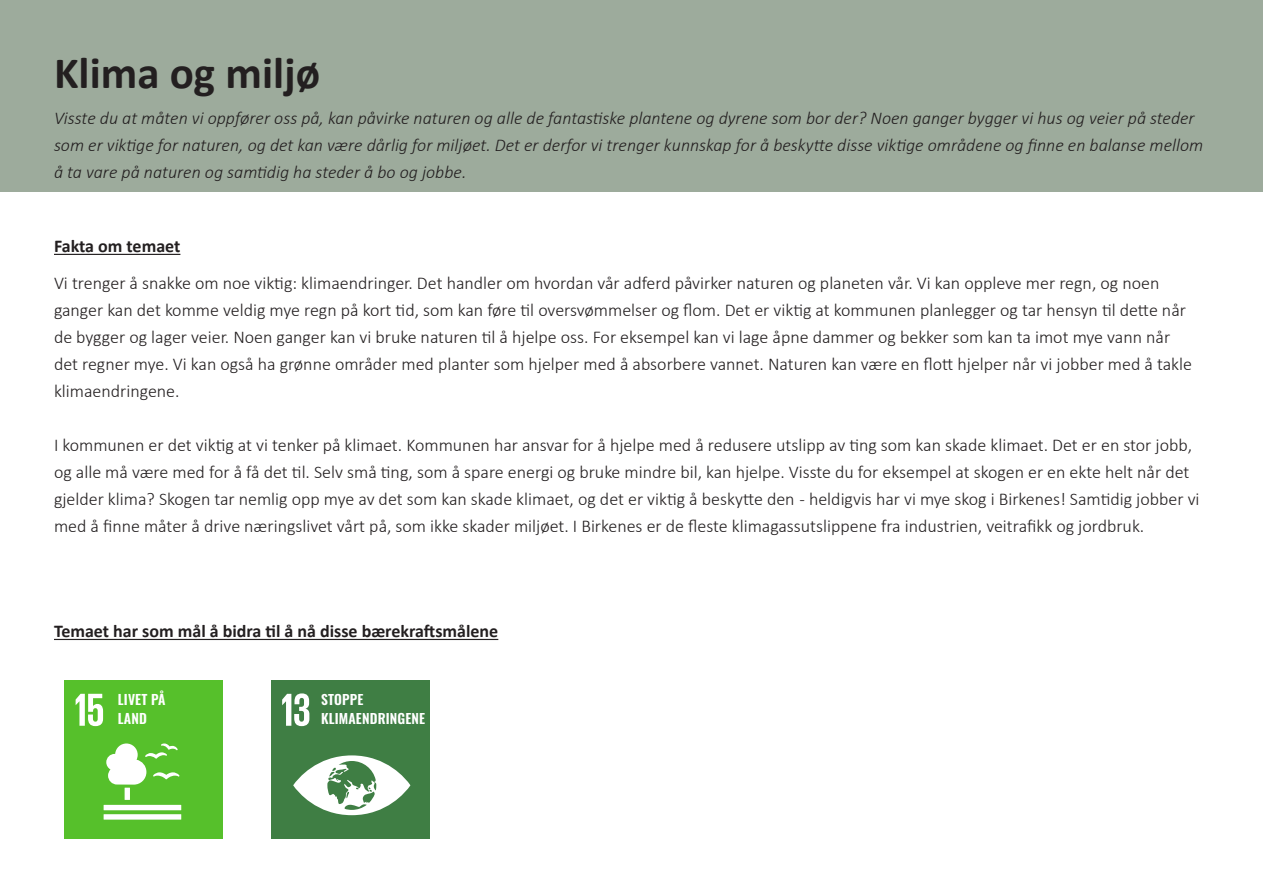
<style>
.page{position:relative;width:1263px;height:893px;background:#fff}
.page>*{position:absolute;margin:0;border:0;box-sizing:border-box;transform-origin:0 0}
._48_Bold_left{font:700 45px "Calibri";color:#231f20}
._12_Light_left{font:300 18px/27px "Calibri";color:#231f20}
._12_Light_left-2{font:italic 300 18px/27px "Calibri";color:#231f20}
._14_semibold_left{font:700 18px "Calibri";color:#231f20}
.t1{font:600 13.65px/18.8px "Oswald";letter-spacing:.01em;color:#fff}
</style>
<div class="page">
<div style="left:0;top:0;width:1263px;height:191px;background:#9dab9c"></div>
<hr style="left:54px;top:254px;width:126px;height:1px;background:#231f20">
<hr style="left:54px;top:639px;width:444px;height:1px;background:#231f20">
<div style="left:271px;top:680px;width:159px;height:159px;background:#3f7e44"></div>
<svg style="left:282px;top:693px;width:27px;height:33px"></svg>
<svg style="left:293px;top:755px;width:117px;height:60px"></svg>
<div style="left:64px;top:680px;width:158px;height:159px;background:#56c02b"></div>
<svg style="left:76px;top:694px;width:27px;height:32px"></svg>
<div style="left:125px;top:788px;width:5px;height:12px;background:#fff"></div>
<div style="left:104px;top:805px;width:77px;height:5px;background:#fff"></div>
<div style="left:104px;top:814px;width:77px;height:6px;background:#fff"></div>
<svg style="left:106px;top:743px;width:73px;height:42px"></svg>
<p class="_48_Bold_left" style="left:54px;top:41px;width:268px">Klima og miljø</p>
<p class="_12_Light_left-2" style="left:54px;top:104px;width:1151px">Visste du at måten vi oppfører oss på, kan påvirke naturen og alle de fantastiske plantene og dyrene som bor der? Noen ganger bygger vi hus og veier på steder som er viktige for naturen, og det kan være dårlig for miljøet. Det er derfor vi trenger kunnskap for å beskytte disse viktige områdene og finne en balanse mellom å ta vare på naturen og samtidig ha steder å bo og jobbe.</p>
<p class="_14_semibold_left" style="left:54px;top:234px;width:128px">Fakta om temaet</p>
<p class="_12_Light_left" style="left:54px;top:269px;width:1139px">Vi trenger å snakke om noe viktig: klimaendringer. Det handler om hvordan vår adferd påvirker naturen og planeten vår. Vi kan oppleve mer regn, og noen ganger kan det komme veldig mye regn på kort tid, som kan føre til oversvømmelser og flom. Det er viktig at kommunen planlegger og tar hensyn til dette når de bygger og lager veier. Noen ganger kan vi bruke naturen til å hjelpe oss. For eksempel kan vi lage åpne dammer og bekker som kan ta imot mye vann når det regner mye. Vi kan også ha grønne områder med planter som hjelper med å absorbere vannet. Naturen kan være en flott hjelper når vi jobber med å takle klimaendringene.</p>
<p class="_12_Light_left" style="left:54px;top:431px;width:1147px">I kommunen er det viktig at vi tenker på klimaet. Kommunen har ansvar for å hjelpe med å redusere utslipp av ting som kan skade klimaet. Det er en stor jobb, og alle må være med for å få det til. Selv små ting, som å spare energi og bruke mindre bil, kan hjelpe. Visste du for eksempel at skogen er en ekte helt når det gjelder klima? Skogen tar nemlig opp mye av det som kan skade klimaet, og det er viktig å beskytte den - heldigvis har vi mye skog i Birkenes! Samtidig jobber vi med å finne måter å drive næringslivet vårt på, som ikke skader miljøet. I Birkenes er de fleste klimagassutslippene fra industrien, veitrafikk og jordbruk.</p>
<p class="_14_semibold_left" style="left:54px;top:619px;width:446px">Temaet har som mål å bidra til å nå disse bærekraftsmålene</p>
<p class="t1" style="left:118px;top:691px;width:49px">LIVET PÅ<br>LAND</p>
<p class="t1" style="left:321px;top:691px;width:105px">STOPPE<br>KLIMAENDRINGENE</p>
</div>
